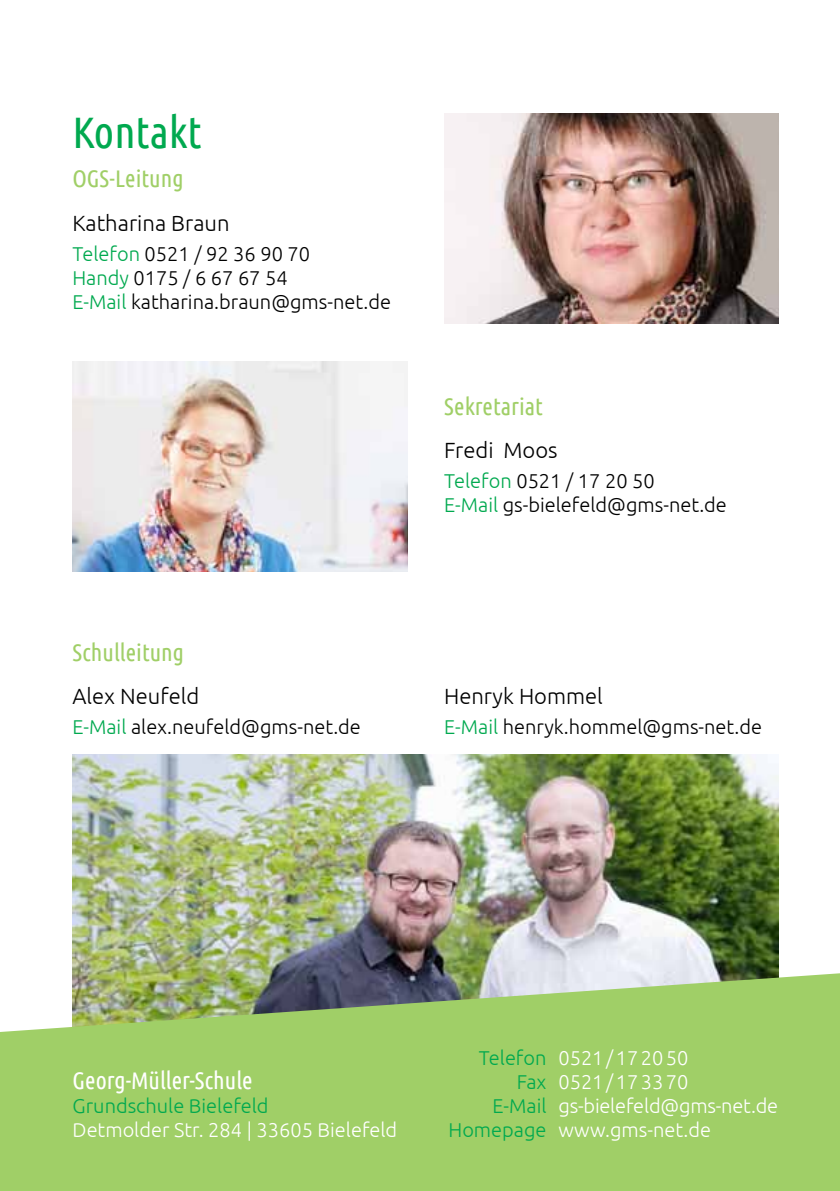
<style>
.page{position:relative;width:840px;height:1191px;background:#fff}
.page>*{position:absolute;margin:0;border:0;box-sizing:border-box;transform-origin:0 0}
.t1{font:44px "Ubuntu Condensed";color:#00a94f}
.t2{font:24px "Ubuntu Condensed";color:#a0cf67}
.t3{font:24px "Ubuntu Condensed";color:#fff}
.t4{font:300 22px "Ubuntu";color:#000}
.t5{font:300 20px/24px "Ubuntu";color:#000}
.t6{font:300 20px/24px "Ubuntu";color:#fff}
.t7{font:300 20px/24px "Ubuntu";color:#00a94f;text-align:right}
.s1{color:#00a94f}
</style>
<div class="page">
<img style="left:72px;top:755px;width:706px;height:218px">
<svg style="left:0;top:973px;width:839px;height:218px;background:#9fc96d"></svg>
<img style="left:72px;top:362px;width:335px;height:209px">
<img style="left:444px;top:113px;width:334px;height:210px">
<h1 class="t1" style="left:72px;top:105px;width:131px">Kontakt</h1>
<p class="t2" style="left:72px;top:164px;width:113px">OGS-Leitung</p>
<p class="t4" style="left:72px;top:210px;width:159px">Katharina Braun</p>
<p class="t5" style="left:72px;top:241px;width:320px"><span class="s1">Telefon</span> 0521 / 92 36 90 70<br><span class="s1">Handy</span> 0175 / 6 67 67 54<br><span class="s1">E-Mail</span> katharina.braun@gms-net.de</p>
<p class="t2" style="left:72px;top:637px;width:113px">Schulleitung</p>
<p class="t4" style="left:72px;top:683px;width:128px">Alex Neufeld</p>
<p class="t5" style="left:72px;top:714px;width:290px"><span class="s1">E-Mail</span> alex.neufeld@gms-net.de</p>
<p class="t2" style="left:444px;top:391px;width:100px">Sekretariat</p>
<p class="t4" style="left:444px;top:437px;width:115px">Fredi Moos</p>
<p class="t5" style="left:444px;top:468px;width:284px"><span class="s1">Telefon</span> 0521 / 17 20 50<br><span class="s1">E-Mail</span> gs-bielefeld@gms-net.de</p>
<p class="t4" style="left:444px;top:683px;width:160px">Henryk Hommel</p>
<p class="t5" style="left:444px;top:714px;width:319px"><span class="s1">E-Mail</span> henryk.hommel@gms-net.de</p>
<p class="t3" style="left:73px;top:1065px;width:181px">Georg-Müller-Schule</p>
<p class="t7" style="left:73px;top:1093px;width:197px">Grundschule Bielefeld</p>
<p class="t6" style="left:73px;top:1117px;width:326px">Detmolder Str. 284 | 33605 Bielefeld</p>
<p class="t7" style="left:448px;top:1045px;width:99px">Telefon<br>Fax<br>E-Mail<br>Homepage</p>
<p class="t6" style="left:558px;top:1045px;width:221px">0521/172050<br>0521/173370 gs-bielefeld@gms-net.de www.gms-net.de</p>
</div>
